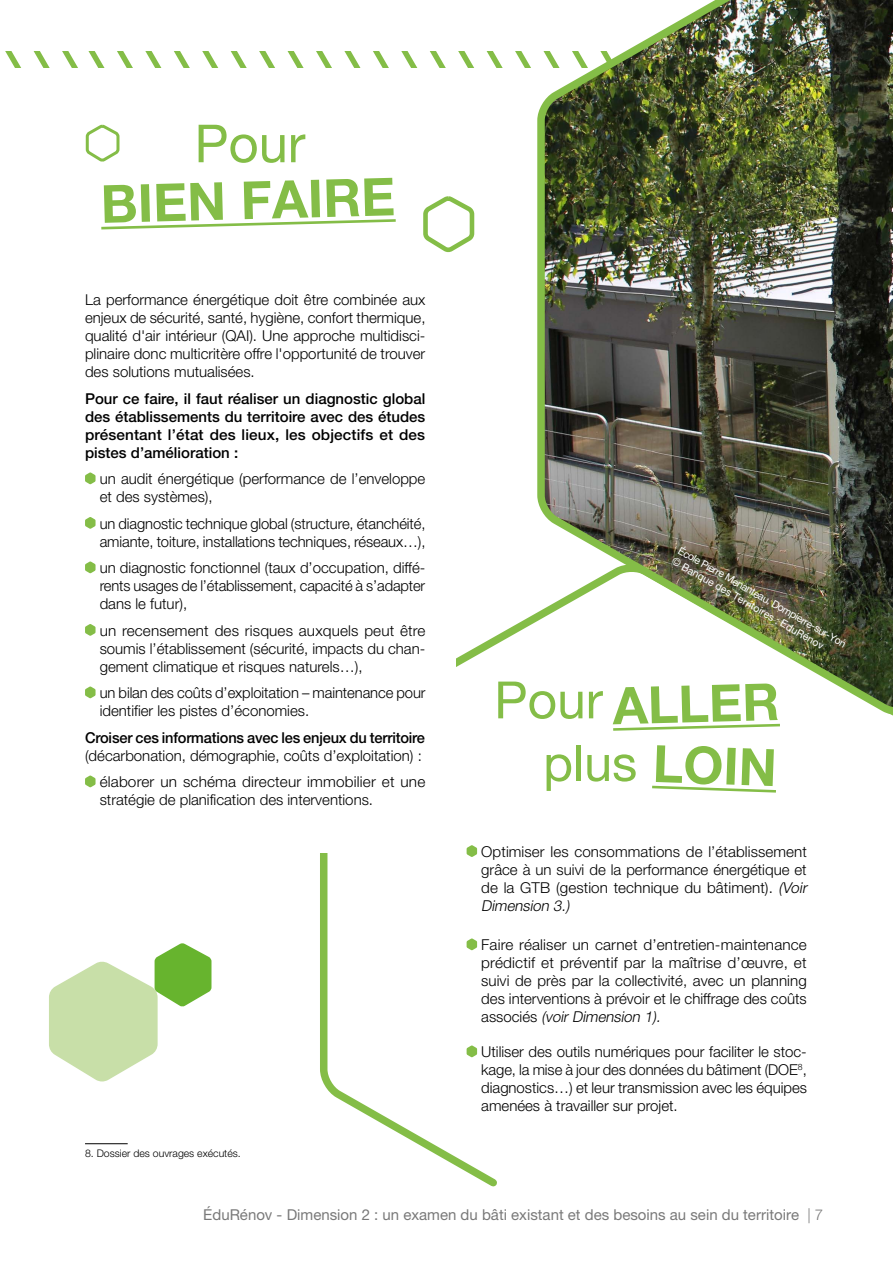
<style>
.page{position:relative;width:893px;height:1263px;background:#fff}
.page>*{position:absolute;margin:0;border:0;box-sizing:border-box;transform-origin:0 0}
.t1{font:700 52.5px "Helvetica Neue LT Pro";color:#84bd47}
.t2{font:52.5px "Helvetica Neue LT Pro";color:#84bd47}
.t3{font:700 51.45px "Helvetica Neue LT Pro";color:#84bd47}
.t4{font:51.45px "Helvetica Neue LT Pro";color:#84bd47}
.t5{font:50.25px "Helvetica Neue LT Pro";color:#84bd47}
.t6{font:300 15px/18px "Helvetica Neue LT Pro";color:#000;text-align:justify}
.t7{font:500 15px/18px "Helvetica Neue LT Pro";color:#000;text-align:justify}
.t8{font:15px "Helvetica Neue LT Pro";color:#797979}
.t9{font:10.5px/12.6px "Helvetica Neue LT Pro";color:#fff}
.t10{font:300 10.5px "Helvetica Neue LT Pro";color:#000}
.s1{font-style:italic}
.s2{font-weight:300}
</style>
<div class="page">
<svg style="left:5px;top:51px;width:526px;height:16px"></svg>
<svg style="left:320px;top:615px;width:460px;height:572px"></svg>
<div style="left:85px;top:265px;width:370px;height:588px;background:#fff"></div>
<svg style="left:85px;top:472px;width:11px;height:12px"></svg>
<svg style="left:85px;top:517px;width:11px;height:12px"></svg>
<svg style="left:85px;top:561px;width:11px;height:12px"></svg>
<svg style="left:85px;top:624px;width:11px;height:12px"></svg>
<svg style="left:85px;top:686px;width:11px;height:12px"></svg>
<svg style="left:85px;top:775px;width:11px;height:12px"></svg>
<img style="left:533px;top:0;width:360px;height:723px">
<svg style="left:49px;top:943px;width:162px;height:138px"></svg>
<svg style="left:101px;top:219px;width:295px;height:11px"></svg>
<svg style="left:85px;top:124px;width:35px;height:38px"></svg>
<svg style="left:423px;top:196px;width:52px;height:57px"></svg>
<hr style="left:85px;top:1143px;width:43px;height:1px;background:#000">
<h1 class="t2" style="left:195px;top:112px;width:112px">Pour</h1>
<h1 class="t1" style="left:99px;top:173px;width:296px;rotate:-2deg">BIEN FAIRE</h1>
<p class="t6" style="left:85px;top:291px;width:342px">La performance énergétique doit être combinée aux enjeux de sécurité, santé, hygiène, confort thermique, qualité d'air intérieur (QAI). Une approche multidisci&shy;plinaire donc multicritère offre l'opportunité de trouver des solutions mutualisées.</p>
<p class="t7" style="left:85px;top:389px;width:342px">Pour ce faire, il faut réaliser un diagnostic global des établissements du territoire avec des études présentant l’état des lieux, les objectifs et des pistes d’amélioration :</p>
<p class="t6" style="left:100px;top:470px;width:327px">un audit énergétique (performance de l’enveloppe et des systèmes),</p>
<p class="t6" style="left:100px;top:514px;width:327px">un diagnostic technique global (structure, étanchéité, amiante, toiture, installations techniques, réseaux…),</p>
<p class="t6" style="left:100px;top:559px;width:327px">un diagnostic fonctionnel (taux d’occupation, diffé&shy;rents usages de l’établissement, capacité à s’adapter dans le futur),</p>
<p class="t6" style="left:100px;top:621px;width:327px">un recensement des risques auxquels peut être soumis l’établissement (sécurité, impacts du chan&shy;gement climatique et risques naturels…),</p>
<p class="t6" style="left:100px;top:684px;width:327px">un bilan des coûts d’exploitation – maintenance pour identifier les pistes d’économies.</p>
<p class="t7" style="left:85px;top:728px;width:342px">Croiser ces informations avec les enjeux du territoire</p>
<p class="t6" style="left:85px;top:742px;width:342px;line-height:26.5px;text-align:right">(décarbonation, démographie, coûts d’exploitation) : élaborer un schéma directeur immobilier et une</p>
<p class="t6" style="left:100px;top:791px;width:275px">stratégie de planification des interventions.</p>
<p class="t10" style="left:85px;top:1146px;width:157px">8. Dossier des ouvrages exécutés.</p>
<p class="t9" style="left:683px;top:543px;width:193px;rotate:30deg">École Pierre Menanteau, Dompierre-sur-Yon © Banque des Territoires : EduRénov</p>
<h2 class="t4" style="left:494px;top:669px;width:110px">Pour</h2>
<h3 class="t5" style="left:543px;top:733px;width:95px">plus</h3>
<h2 class="t3" style="left:611px;top:675px;width:168px;rotate:-2deg">ALLER</h2>
<h2 class="t3" style="left:654px;top:732px;width:125px;rotate:2deg">LOIN</h2>
<p class="t6" style="left:481px;top:842px;width:330px;text-align:left">Optimiser les consommations de l’établissement grâce à un suivi de la performance énergétique et de la GTB (gestion technique du bâtiment). <span class="s1">(Voir Dimension 3.)</span></p>
<p class="t6" style="left:481px;top:935px;width:327px">Faire réaliser un carnet d’entretien-maintenance prédictif et préventif par la maîtrise d’œuvre, et suivi de près par la collectivité, avec un planning des interventions à prévoir et le chiffrage des coûts a s s o c i é s <span class="s1">(voir Dimension 1).</span></p>
<p class="t6" style="left:481px;top:1042px;width:327px">Utiliser des outils numériques pour faciliter le stoc&shy;kage, la mise à jour des données du bâtiment (DOE<sup>8</sup>, diagnostics…) et leur transmission avec les équipes amenées à travailler sur projet.</p>
<p class="t8" style="left:203px;top:1206px;width:621px">ÉduRénov - Dimension 2 : un examen du bâti existant et des besoins au sein du territoire <span class="s2">| 7</span></p>
</div>
